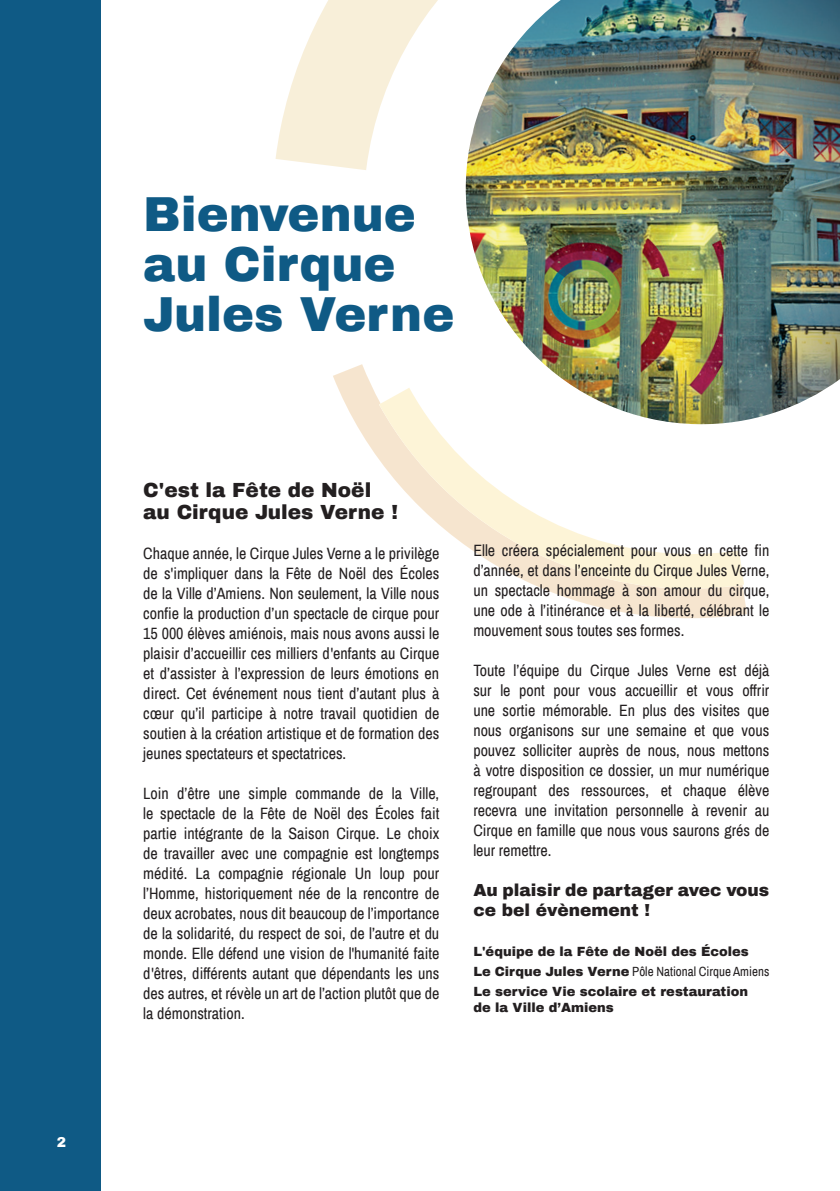
<style>
.page{position:relative;width:840px;height:1191px;background:#fff}
.page>*{position:absolute;margin:0;border:0;box-sizing:border-box;transform-origin:0 0}
.t1{font:900 48px "Archivo";color:#0f5a85}
.t2{font:900 20px "Archivo";color:#231f20}
.t3{font:900 17px/20px "Archivo";color:#231f20}
.t4{font:16px/20px "Archivo Narrow";color:#231f20;text-align:justify}
.t5{font:900 14px "Archivo";color:#fff}
.t6{font:900 13px "Archivo";color:#231f20}
.t7{font:13px "Archivo Narrow";color:#231f20}
.s1{font-family:"Archivo";font-weight:900}
</style>
<div class="page">
<svg style="left:275px;top:0;width:163px;height:170px;fill:#f8efd9"></svg>
<svg style="left:333px;top:364px;width:413px;height:254px"></svg>
<svg style="left:379px;top:388px;width:364px;height:201px"></svg>
<img style="left:463px;top:0;width:376px;height:425px">
<div style="left:0;top:0;width:100px;height:1191px;background:#0f5a85"></div>
<p class="t5" style="left:57px;top:1133px;width:11px">2</p>
<p class="t1" style="left:143px;top:185px;width:274px">Bienvenue</p>
<p class="t1" style="left:143px;top:235px;width:253px">au Cirque</p>
<p class="t1" style="left:143px;top:285px;width:312px">Jules Verne</p>
<p class="t2" style="left:143px;top:477px;width:229px">C'est la Fête de Noël</p>
<p class="t2" style="left:143px;top:499px;width:256px">au Cirque Jules Verne !</p>
<p class="t4" style="left:143px;top:543px;width:297px">Chaque année, le Cirque Jules Verne a le privilège de s'impliquer dans la Fête de Noël des Écoles de la Ville d’Amiens. Non seulement, la Ville nous confie la production d’un spectacle de cirque pour 15 000 élèves amiénois, mais nous avons aussi le plaisir d’accueillir ces milliers d'enfants au Cirque et d’assister à l’expression de leurs émotions en direct. Cet événement nous tient d’autant plus à cœur qu’il participe à notre travail quotidien de soutien à la création artistique et de formation des jeunes spectateurs et spectatrices.</p>
<p class="t4" style="left:143px;top:783px;width:297px">Loin d’être une simple commande de la Ville, le spectacle de la Fête de Noël des Écoles fait partie intégrante de la Saison Cirque. Le choix de travailler avec une compagnie est longtemps médité. La compagnie régionale Un loup pour l’Homme, historiquement née de la rencontre de deux acrobates, nous dit beaucoup de l’importance de la solidarité, du respect de soi, de l’autre et du monde. Elle défend une vision de l'humanité faite d'êtres, différents autant que dépendants les uns des autres, et révèle un art de l’action plutôt que de la démonstration.</p>
<p class="t4" style="left:473px;top:540px;width:297px">Elle créera spécialement pour vous en cette fin d’année, et dans l’enceinte du Cirque Jules Verne, un spectacle hommage à son amour du cirque, une ode à l’itinérance et à la liberté, célébrant le mouvement sous toutes ses formes.</p>
<p class="t4" style="left:473px;top:660px;width:297px">Toute l’équipe du Cirque Jules Verne est déjà sur le pont pour vous accueillir et vous offrir une sortie mémorable. En plus des visites que nous organisons sur une semaine et que vous pouvez solliciter auprès de nous, nous mettons à votre disposition ce dossier, un mur numérique regroupant des ressources, et chaque élève recevra une invitation personnelle à revenir au Cirque en famille que nous vous saurons grés de leur remettre.</p>
<p class="t3" style="left:473px;top:880px;width:297px">Au plaisir de partager avec vous ce bel évènement !</p>
<p class="t6" style="left:473px;top:943px;width:277px">L'équipe de la Fête de Noël des Écoles</p>
<p class="t7" style="left:473px;top:962px;width:297px"><span class="s1">Le Cirque Jules Verne</span> Pôle National Cirque Amiens</p>
<p class="t6" style="left:473px;top:983px;width:276px">Le service Vie scolaire et restauration</p>
<p class="t6" style="left:473px;top:999px;width:142px">de la Ville d’Amiens</p>
</div>
